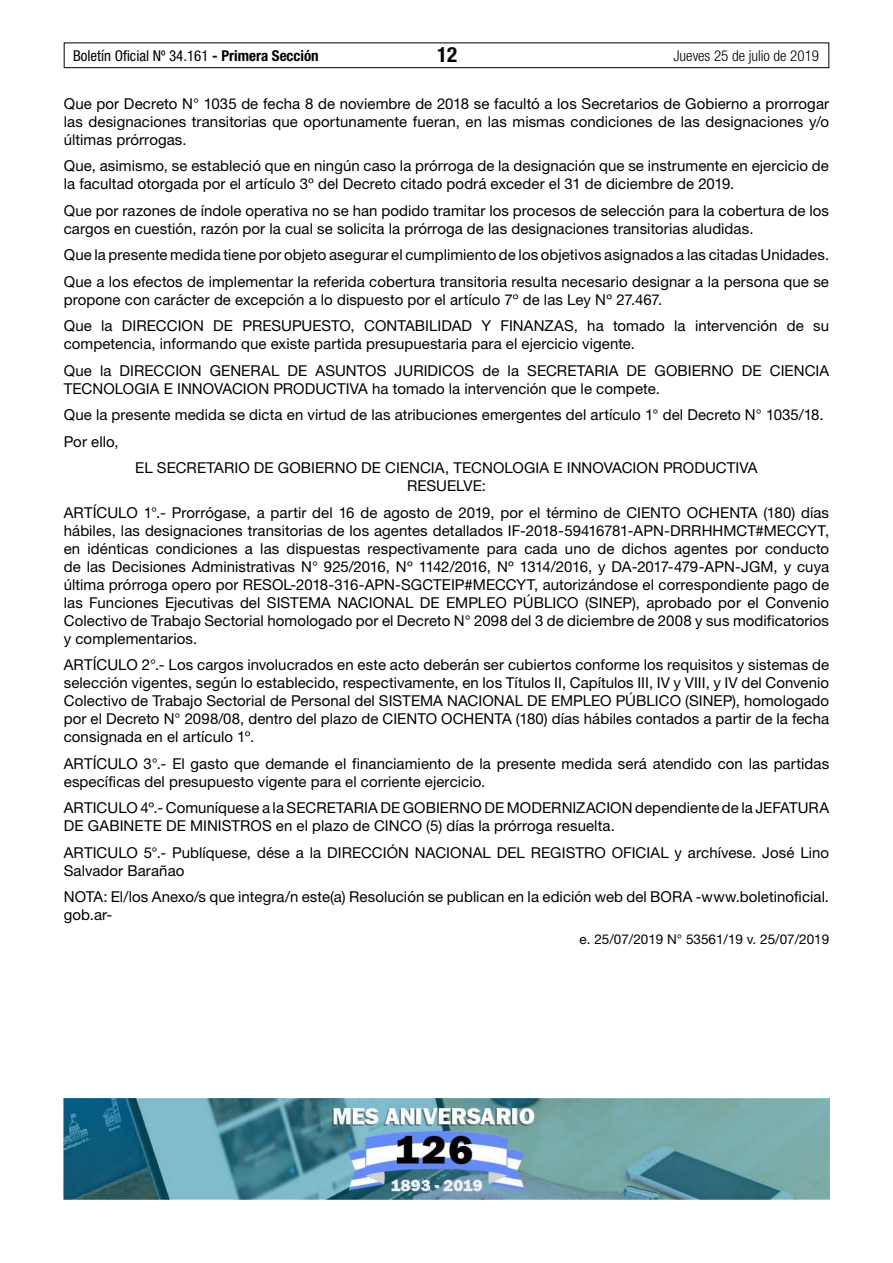
<style>
.page{position:relative;width:893px;height:1263px;background:#fff}
.page>*{position:absolute;margin:0;border:0;box-sizing:border-box;transform-origin:0 0}
.t1{font:700 condensed 21px "Helvetica Neue LT Std";color:#000}
.t2{font:15px/18px "Helvetica Neue LT Std";letter-spacing:.005em;color:#000}
.t3{font:condensed 15px "Helvetica Neue LT Std";color:#000}
.t4{font:300 condensed 15px "Helvetica Neue LT Std";color:#000}
.t5{font:13.5px "Helvetica Neue LT Std";color:#000}
.s1{font-weight:700}
</style>
<div class="page">
<div style="left:64px;top:43px;width:765px;height:25px;border:1px solid #000"></div>
<img style="left:64px;top:1099px;width:765px;height:100px">
<p class="t3" style="left:73px;top:47px;width:247px">Boletín Oficial Nº 34.161 <span class="s1">- Primera Sección</span></p>
<h1 class="t1" style="left:437px;top:42px;width:22px">12</h1>
<p class="t4" style="left:673px;top:47px;width:147px">Jueves 25 de julio de 2019</p>
<p class="t2" style="left:64px;top:94px;width:767px;text-align:justify">Que por Decreto N° 1035 de fecha 8 de noviembre de 2018 se facultó a los Secretarios de Gobierno a prorrogar las designaciones transitorias que oportunamente fueran, en las mismas condiciones de las designaciones y/o últimas prórrogas.</p>
<p class="t2" style="left:64px;top:156px;width:767px">Que, asimismo, se estableció que en ningún caso la prórroga de la designación que se instrumente en ejercicio de la facultad otorgada por el artículo 3º del Decreto citado podrá exceder el 31 de diciembre de 2019.</p>
<p class="t2" style="left:64px;top:201px;width:767px">Que por razones de índole operativa no se han podido tramitar los procesos de selección para la cobertura de los cargos en cuestión, razón por la cual se solicita la prórroga de las designaciones transitorias aludidas.</p>
<p class="t2" style="left:64px;top:241px;width:767px;line-height:26.5px">Que la presente medida tiene por objeto asegurar el cumplimiento de los objetivos asignados a las citadas Unidades.<br>Que a los efectos de implementar la referida cobertura transitoria resulta necesario designar a la persona que se</p>
<p class="t2" style="left:64px;top:286px;width:767px;line-height:26.5px">propone con carácter de excepción a lo dispuesto por el artículo 7º de las Ley Nº 27.467.<br>Que la DIRECCION DE PRESUPUESTO, CONTABILIDAD Y FINANZAS, ha tomado la intervención de su</p>
<p class="t2" style="left:64px;top:330px;width:767px;line-height:26.5px">competencia, informando que existe partida presupuestaria para el ejercicio vigente.<br>Que la DIRECCION GENERAL DE ASUNTOS JURIDICOS de la SECRETARIA DE GOBIERNO DE CIENCIA</p>
<p class="t2" style="left:64px;top:379px;width:597px">TECNOLOGIA E INNOVACION PRODUCTIVA ha tomado la intervención que le compete.</p>
<p class="t2" style="left:64px;top:406px;width:761px">Que la presente medida se dicta en virtud de las atribuciones emergentes del artículo 1° del Decreto N° 1035/18.</p>
<p class="t2" style="left:64px;top:432px;width:56px">Por ello,</p>
<p class="t2" style="left:135px;top:459px;width:624px">EL SECRETARIO DE GOBIERNO DE CIENCIA, TECNOLOGIA E INNOVACION PRODUCTIVA</p>
<p class="t2" style="left:64px;top:472px;width:767px;line-height:26.5px;text-align:center">RESUELVE:<br>ARTÍCULO 1°.- Prorrógase, a partir del 16 de agosto de 2019, por el término de CIENTO OCHENTA (180) días</p>
<p class="t2" style="left:64px;top:521px;width:767px;text-align:justify">hábiles, las designaciones transitorias de los agentes detallados IF-2018-59416781-APN-DRRHHMCT#MECCYT, en idénticas condiciones a las dispuestas respectivamente para cada uno de dichos agentes por conducto de las Decisiones Administrativas N° 925/2016, Nº 1142/2016, Nº 1314/2016, y DA-2017-479-APN-JGM, y cuya última prórroga opero por RESOL-2018-316-APN-SGCTEIP#MECCYT, autorizándose el correspondiente pago de las Funciones Ejecutivas del SISTEMA NACIONAL DE EMPLEO PÚBLICO (SINEP), aprobado por el Convenio Colectivo de Trabajo Sectorial homologado por el Decreto N° 2098 del 3 de diciembre de 2008 y sus modificatorios y complementarios.</p>
<p class="t2" style="left:64px;top:656px;width:767px;text-align:justify">ARTÍCULO 2°.- Los cargos involucrados en este acto deberán ser cubiertos conforme los requisitos y sistemas de selección vigentes, según lo establecido, respectivamente, en los Títulos II, Capítulos III, IV y VIII, y IV del Convenio Colectivo de Trabajo Sectorial de Personal del SISTEMA NACIONAL DE EMPLEO PÚBLICO (SINEP), homologado por el Decreto N° 2098/08, dentro del plazo de CIENTO OCHENTA (180) días hábiles contados a partir de la fecha consignada en el artículo 1º.</p>
<p class="t2" style="left:64px;top:754px;width:767px">ARTÍCULO 3°.- El gasto que demande el financiamiento de la presente medida será atendido con las partidas específicas del presupuesto vigente para el corriente ejercicio.</p>
<p class="t2" style="left:64px;top:799px;width:767px">ARTICULO 4º.- Comuníquese a la SECRETARIA DE GOBIERNO DE MODERNIZACION dependiente de la JEFATURA<br>DE GABINETE DE MINISTROS en el plazo de CINCO (5) días la prórroga resuelta.</p>
<p class="t2" style="left:64px;top:843px;width:767px">ARTICULO 5°.- Publíquese, dése a la DIRECCIÓN NACIONAL DEL REGISTRO OFICIAL y archívese. José Lino<br>Salvador Barañao</p>
<p class="t2" style="left:64px;top:888px;width:767px">NOTA: El/los Anexo/s que integra/n este(a) Resolución se publican en la edición web del BORA -www.boletinoficial. gob.ar-</p>
<p class="t5" style="left:580px;top:931px;width:251px">e. 25/07/2019 N° 53561/19 v. 25/07/2019</p>
</div>
